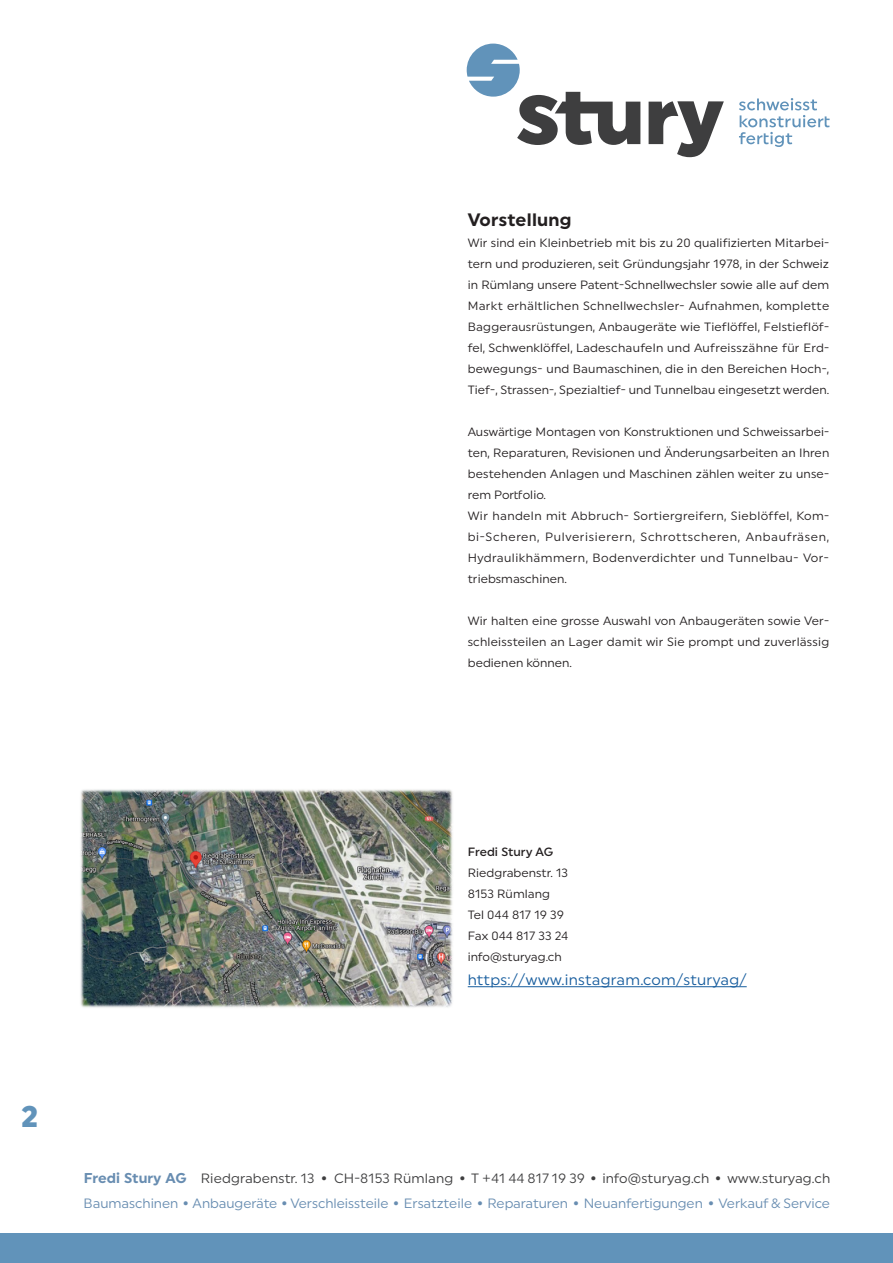
<style>
.page{position:relative;width:893px;height:1263px;background:#fff}
.page>*{position:absolute;margin:0;border:0;box-sizing:border-box;transform-origin:0 0}
.t1{font:900 30px "Uniform";color:#6193ba}
.t2{font:700 18px "Uniform";letter-spacing:.015em;color:#231f20}
.t3{font:15px "Uniform";letter-spacing:.02em;color:#175d9e}
.t4{font:13.5px/24.8px "Uniform";color:#688db1}
.t5{font:12px/21px "Uniform";letter-spacing:.005em;color:#231f20;text-align:justify}
.t6{font:500 12px "Uniform";letter-spacing:.005em;color:#231f20}
.s1{font-weight:700;font-size:14.25px}
.s2{color:#3e3e3f}
.s3{font-weight:700;color:#3e3e3f}
.s4{font-weight:700}
</style>
<div class="page">
<svg style="left:467px;top:44px;width:173px;height:101px"></svg>
<svg style="left:649px;top:101px;width:75px;height:56px"></svg>
<svg style="left:739px;top:98px;width:90px;height:49px"></svg>
<div style="left:0;top:1233px;width:893px;height:30px;background:#6193ba"></div>
<hr style="left:468px;top:986px;width:279px;height:1px;background:#175d9e">
<img style="left:80px;top:789px;width:373px;height:219px">
<h2 class="t2" style="left:468px;top:209px;width:105px">Vorstellung</h2>
<p class="t5" style="left:468px;top:232px;width:363px">Wir sind ein Kleinbetrieb mit bis zu 20 qualifizierten Mitarbei&shy;tern und produzieren, seit Gründungsjahr 1978, in der Schweiz in Rümlang unsere Patent-Schnellwechsler sowie alle auf dem Markt erhältlichen Schnellwechsler- Aufnahmen, komplette Baggerausrüstungen, Anbaugeräte wie Tieflöffel, Felstieflöf&shy;fel, Schwenklöffel, Ladeschaufeln und Aufreisszähne für Erd&shy;bewegungs- und Baumaschinen, die in den Bereichen Hoch-, Tief-, Strassen-, Spezialtief- und Tunnelbau eingesetzt werden.</p>
<p class="t5" style="left:468px;top:421px;width:363px;text-align:left">Auswärtige Montagen von Konstruktionen und Schweissarbei&shy;ten, Reparaturen, Revisionen und Änderungsarbeiten an Ihren bestehenden Anlagen und Maschinen zählen weiter zu unse&shy;rem Portfolio.<br>Wir handeln mit Abbruch- Sortiergreifern, Sieblöffel, Kom&shy;bi-Scheren, Pulverisierern, Schrottscheren, Anbaufräsen, Hydraulikhämmern, Bodenverdichter und Tunnelbau- Vor&shy;triebsmaschinen.</p>
<p class="t5" style="left:468px;top:610px;width:363px">Wir halten eine grosse Auswahl von Anbaugeräten sowie Ver&shy;schleissteilen an Lager damit wir Sie prompt und zuverlässig bedienen können.</p>
<h1 class="t1" style="left:21px;top:1098px;width:19px">2</h1>
<p class="t6" style="left:468px;top:845px;width:87px">Fredi Stury AG</p>
<p class="t5" style="left:468px;top:862px;width:102px;text-align:left">Riedgrabenstr. 13<br>8153 Rümlang<br>Tel 044 817 19 39<br>Fax 044 817 33 24 info@sturyag.ch</p>
<p class="t3" style="left:468px;top:971px;width:280px">https://www.instagram.com/sturyag/</p>
<p class="t4" style="left:84px;top:1166px;width:748px"><span class="s1">Fredi Stury AG</span> <span class="s2">Riedgrabenstr. 13</span> <span class="s3">•</span> <span class="s2">CH-8153 Rümlang</span> <span class="s3">•</span> <span class="s2">T +41 44 817 19 39</span> <span class="s3">•</span> <span class="s2">info@sturyag.ch</span> <span class="s3">•</span> <span class="s2">www.sturyag.ch<br></span>Baumaschinen <span class="s4">•</span> Anbaugeräte <span class="s4">•</span> Verschleissteile <span class="s4">•</span> Ersatzteile <span class="s4">•</span> Reparaturen <span class="s4">•</span> Neuanfertigungen <span class="s4">•</span> Verkauf &amp; Service</p>
</div>
